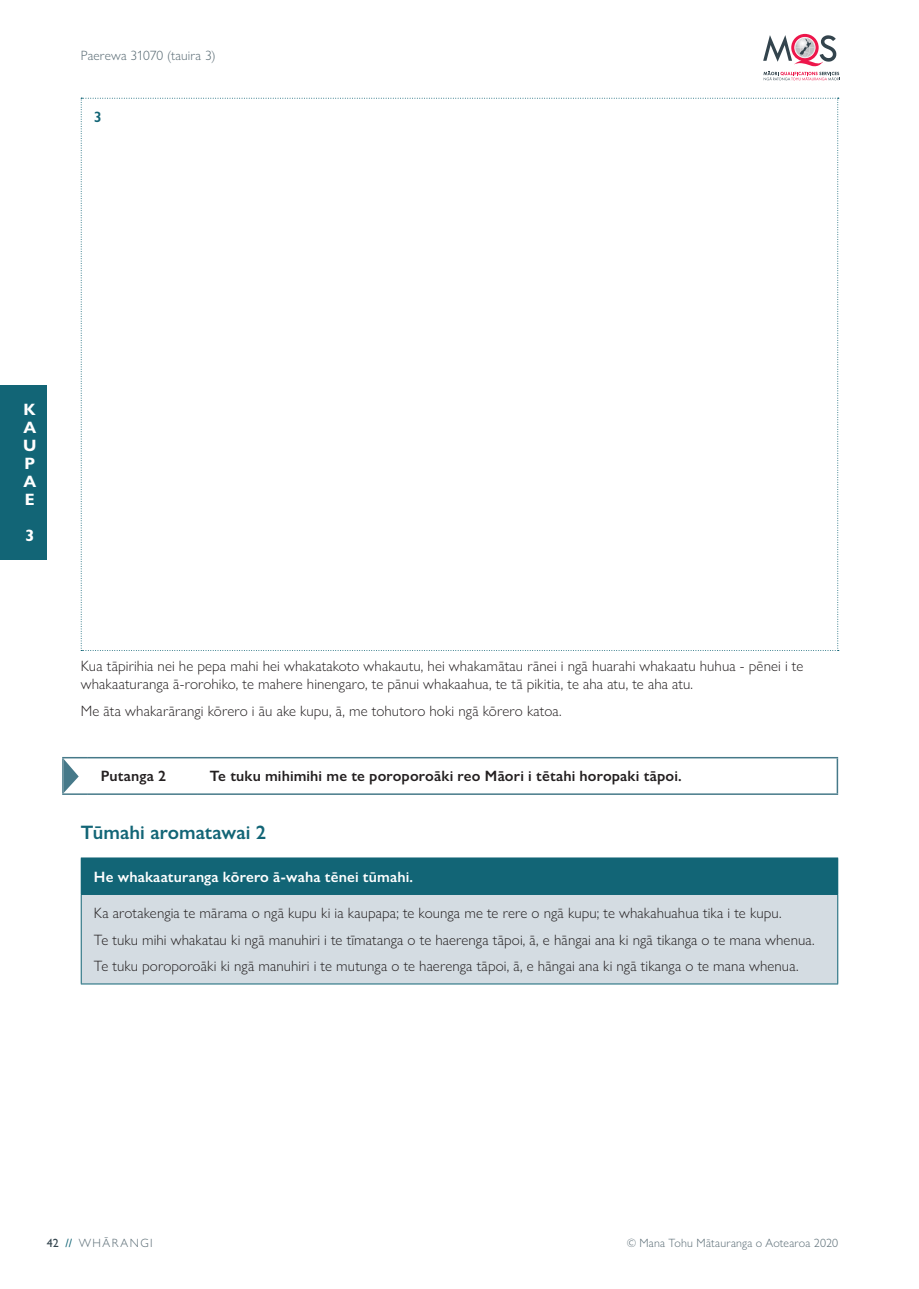
<style>
.page{position:relative;width:919px;height:1289px;background:#fff}
.page>*{position:absolute;margin:0;border:0;box-sizing:border-box;transform-origin:0 0}
.p_H2{font:600 19.5px "Gill Sans Nova";letter-spacing:.005em;color:#126576}
.t1{font:700 16.5px/18px "Gill Sans Nova";color:#fff;text-align:justify}
.p_body{font:300 15px/18px "Gill Sans Nova";letter-spacing:.005em;color:#231f20}
.p_body-2{font:600 15px "Gill Sans Nova";letter-spacing:.01em;color:#231f20}
.p_body-3{font:600 15px "Gill Sans Nova";letter-spacing:.015em;color:#fff}
.p_H3{font:600 15px "Gill Sans Nova";color:#126576}
.t2{font:300 13.5px "Gill Sans Nova";letter-spacing:.005em;color:#586a73}
.t3{font:300 12px "Gill Sans Nova";letter-spacing:.015em;color:#586a73}
.t4{font:300 12px "Gill Sans Nova";letter-spacing:.125em;color:#586a73}
.s1{font-weight:500;color:#33444d}
.s2{font-weight:500;color:#126576}
</style>
<div class="page">
<svg style="left:81px;top:98px;width:757px;height:553px"></svg>
<hr style="left:88px;top:757px;width:109px;height:1px;background:#467989">
<hr style="left:62px;top:793px;width:26px;height:2px;background:#467989">
<hr style="left:88px;top:793px;width:109px;height:2px;background:#467989">
<hr style="left:197px;top:757px;width:641px;height:1px;background:#467989">
<hr style="left:836px;top:758px;width:2px;height:35px;background:#467989">
<hr style="left:197px;top:793px;width:641px;height:2px;background:#467989">
<svg style="left:62px;top:757px;width:26px;height:36px"></svg>
<div style="left:81px;top:858px;width:756px;height:36px;background:#126576"></div>
<div style="left:81px;top:894px;width:756px;height:89px;background:#d4dce2"></div>
<hr style="left:81px;top:857px;width:757px;height:1px;background:#126576">
<hr style="left:837px;top:858px;width:1px;height:36px;background:#126576">
<hr style="left:81px;top:894px;width:757px;height:1px;background:#126576">
<hr style="left:81px;top:894px;width:1px;height:89px;background:#126576">
<hr style="left:837px;top:894px;width:1px;height:89px;background:#126576">
<hr style="left:81px;top:983px;width:757px;height:1px;background:#126576">
<svg style="left:763px;top:34px;width:77px;height:46px"></svg>
<div style="left:0;top:385px;width:47px;height:174px;background:#126576"></div>
<p class="t2" style="left:81px;top:47px;width:136px">Paerewa 31070 (tauira 3)</p>
<p class="p_H3" style="left:94px;top:108px;width:9px">3</p>
<p class="t1" style="left:23px;top:400px;width:15px">K A U P A E</p>
<p class="t1" style="left:25px;top:526px;width:11px">3</p>
<p class="p_body" style="left:81px;top:657px;width:724px">Kua tāpirihia nei he pepa mahi hei whakatakoto whakautu, hei whakamātau rānei i ngā huarahi whakaatu huhua - pēnei i te whakaaturanga ā-rorohiko, te mahere hinengaro, te pānui whakaahua, te tā pikitia, te aha atu, te aha atu.</p>
<p class="p_body" style="left:81px;top:701px;width:482px">Me āta whakarārangi kōrero i āu ake kupu, ā, me tohutoro hoki ngā kōrero katoa.</p>
<p class="p_body-2" style="left:101px;top:767px;width:67px">Putanga 2</p>
<p class="p_body-2" style="left:210px;top:767px;width:473px">Te tuku mihimihi me te poroporoāki reo Māori i tētahi horopaki tāpoi.</p>
<p class="p_H2" style="left:81px;top:820px;width:187px">Tūmahi aromatawai 2</p>
<p class="p_body-3" style="left:94px;top:867px;width:321px">He whakaaturanga kōrero ā-waha tēnei tūmahi.</p>
<p class="p_body" style="left:94px;top:903px;width:689px">Ka arotakengia te mārama o ngā kupu ki ia kaupapa; te kounga me te rere o ngā kupu; te whakahuahua tika i te kupu.</p>
<p class="p_body" style="left:94px;top:930px;width:722px">Te tuku mihi whakatau ki ngā manuhiri i te tīmatanga o te haerenga tāpoi, ā, e hāngai ana ki ngā tikanga o te mana whenua.</p>
<p class="p_body" style="left:94px;top:956px;width:706px">Te tuku poroporoāki ki ngā manuhiri i te mutunga o te haerenga tāpoi, ā, e hāngai ana ki ngā tikanga o te mana whenua.</p>
<p class="t4" style="left:47px;top:1235px;width:107px"><span class="s1">42</span> <span class="s2">//</span> WHĀRANGI</p>
<p class="t3" style="left:626px;top:1235px;width:213px">© Mana Tohu Mātauranga o Aotearoa 2020</p>
</div>
